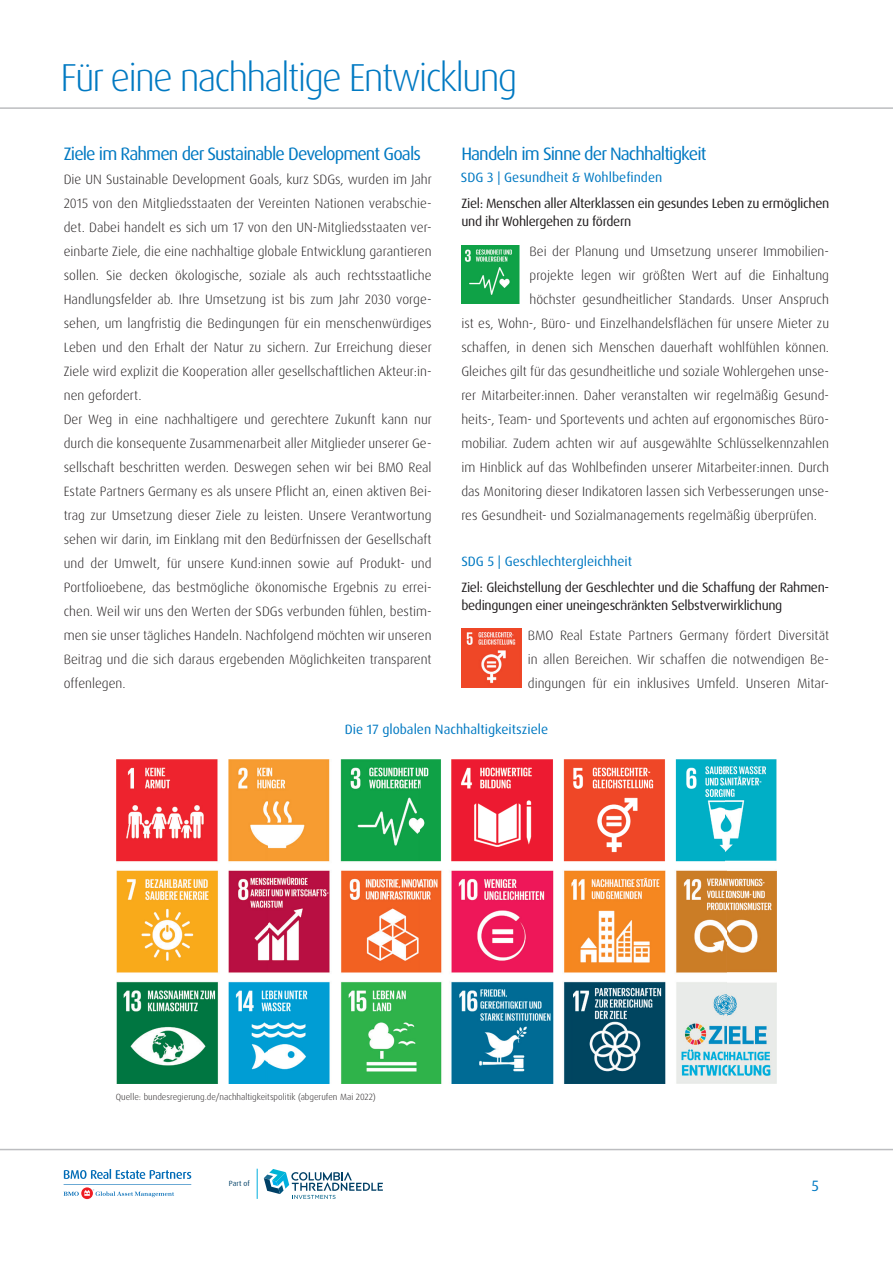
<style>
.page{position:relative;width:893px;height:1263px;background:#fff}
.page>*{position:absolute;margin:0;border:0;box-sizing:border-box;transform-origin:0 0}
.t1{font:300 39px "Dax OT";letter-spacing:-.05em;color:#0079c2}
.t2{font:18px "Dax OT";letter-spacing:-.05em;color:#0079c2}
.t3{font:15px "Dax OT";color:#0079c2}
.t4{font:300 13.5px/24px "Dax OT";color:#231f20}
.t5{font:13.5px/18px "Dax OT";letter-spacing:-.025em;color:#231f20}
.t6{font:13.5px "Dax OT";color:#0079c2}
.t7{font:300 9px "Dax OT";color:#231f20}
.t8{font:7.5px "Dax OT";letter-spacing:-.005em;color:#004066}
</style>
<div class="page">
<svg style="left:81px;top:1187px;width:12px;height:12px"></svg>
<svg style="left:64px;top:1169px;width:127px;height:28px"></svg>
<svg style="left:264px;top:1169px;width:119px;height:30px"></svg>
<hr style="left:257px;top:1169px;width:1px;height:30px;background:#00afde">
<hr style="left:0;top:1149px;width:893px;height:1px;background:#bcbdc0">
<hr style="left:0;top:107px;width:893px;height:2px;background:#bcbdc0">
<img style="left:116px;top:760px;width:661px;height:323px">
<img style="left:461px;top:245px;width:58px;height:59px">
<img style="left:461px;top:628px;width:60px;height:60px">
<h1 class="t1" style="left:61px;top:53px;width:458px">Für eine nachhaltige Entwicklung</h1>
<h2 class="t2" style="left:64px;top:142px;width:359px">Ziele im Rahmen der Sustainable Development Goals</h2>
<p class="t4" style="left:64px;top:167px;width:370px">Die UN Sustainable Development Goals, kurz SDGs, wurden im Jahr 2015 von den Mitgliedsstaaten der Vereinten Nationen verabschie&shy;det. Dabei handelt es sich um 17 von den UN-Mitgliedsstaaten ver&shy;einbarte Ziele, die eine nachhaltige globale Entwicklung garantieren sollen. Sie decken ökologische, soziale als auch rechtsstaatliche Handlungsfelder ab. Ihre Umsetzung ist bis zum Jahr 2030 vorge&shy;sehen, um langfristig die Bedingungen für ein menschenwürdiges Leben und den Erhalt der Natur zu sichern. Zur Erreichung dieser Ziele wird explizit die Kooperation aller gesellschaftlichen Akteur:in&shy;nen gefordert.<br>Der Weg in eine nachhaltigere und gerechtere Zukunft kann nur durch die konsequente Zusammenarbeit aller Mitglieder unserer Ge&shy;sellschaft beschritten werden. Deswegen sehen wir bei BMO Real Estate Partners Germany es als unsere Pflicht an, einen aktiven Bei&shy;trag zur Umsetzung dieser Ziele zu leisten. Unsere Verantwortung sehen wir darin, im Einklang mit den Bedürfnissen der Gesellschaft und der Umwelt, für unsere Kund:innen sowie auf Produkt- und Portfolioebene, das bestmögliche ökonomische Ergebnis zu errei&shy;chen. Weil wir uns den Werten der SDGs verbunden fühlen, bestim&shy;men sie unser tägliches Handeln. Nachfolgend möchten wir unseren Beitrag und die sich daraus ergebenden Möglichkeiten transparent offenlegen.</p>
<h2 class="t2" style="left:461px;top:142px;width:247px">Handeln im Sinne der Nachhaltigkeit</h2>
<p class="t6" style="left:461px;top:169px;width:203px">SDG 3 | Gesundheit &amp; Wohlbefinden</p>
<p class="t5" style="left:461px;top:194px;width:369px">Ziel: Menschen aller Alterklassen ein gesundes Leben zu ermöglichen und ihr Wohlergehen zu fördern</p>
<p class="t4" style="left:530px;top:239px;width:301px">Bei der Planung und Umsetzung unserer Immobilien-</p>
<p class="t4" style="left:530px;top:263px;width:301px">projekte legen wir größten Wert auf die Einhaltung</p>
<p class="t4" style="left:530px;top:287px;width:301px">höchster gesundheitlicher Standards. Unser Anspruch</p>
<p class="t4" style="left:461px;top:311px;width:369px">ist es, Wohn-, Büro- und Einzelhandelsflächen für unsere Mieter zu</p>
<p class="t4" style="left:461px;top:335px;width:369px">schaffen, in denen sich Menschen dauerhaft wohlfühlen können.</p>
<p class="t4" style="left:461px;top:359px;width:369px">Gleiches gilt für das gesundheitliche und soziale Wohlergehen unse-</p>
<p class="t4" style="left:461px;top:383px;width:369px">rer Mitarbeiter:innen. Daher veranstalten wir regelmäßig Gesund-</p>
<p class="t4" style="left:461px;top:407px;width:369px">heits-, Team- und Sportevents und achten auf ergonomisches Büro-</p>
<p class="t4" style="left:461px;top:431px;width:369px">mobiliar. Zudem achten wir auf ausgewählte Schlüsselkennzahlen</p>
<p class="t4" style="left:461px;top:455px;width:369px">im Hinblick auf das Wohlbefinden unserer Mitarbeiter:innen. Durch</p>
<p class="t4" style="left:461px;top:479px;width:369px">das Monitoring dieser Indikatoren lassen sich Verbesserungen unse-</p>
<p class="t4" style="left:461px;top:503px;width:357px">res Gesundheit- und Sozialmanagements regelmäßig überprüfen.</p>
<p class="t6" style="left:461px;top:553px;width:172px">SDG 5 | Geschlechtergleichheit</p>
<p class="t5" style="left:461px;top:578px;width:369px">Ziel: Gleichstellung der Geschlechter und die Schaffung der Rahmen&shy;bedingungen einer uneingeschränkten Selbstverwirklichung</p>
<p class="t4" style="left:528px;top:623px;width:303px;text-align:justify">BMO Real Estate Partners Germany fördert Diversität in allen Bereichen. Wir schaffen die notwendigen Be&shy;dingungen für ein inklusives Umfeld. Unseren Mitar-</p>
<p class="t6" style="left:345px;top:721px;width:205px">Die 17 globalen Nachhaltigkeitsziele</p>
<p class="t7" style="left:116px;top:1092px;width:261px">Quelle: bundesregierung.de/nachhaltigkeitspolitik (abgerufen Mai 2022)</p>
<p class="t8" style="left:229px;top:1179px;width:22px">Part of</p>
<p class="t3" style="left:812px;top:1176px;width:9px">5</p>
</div>
